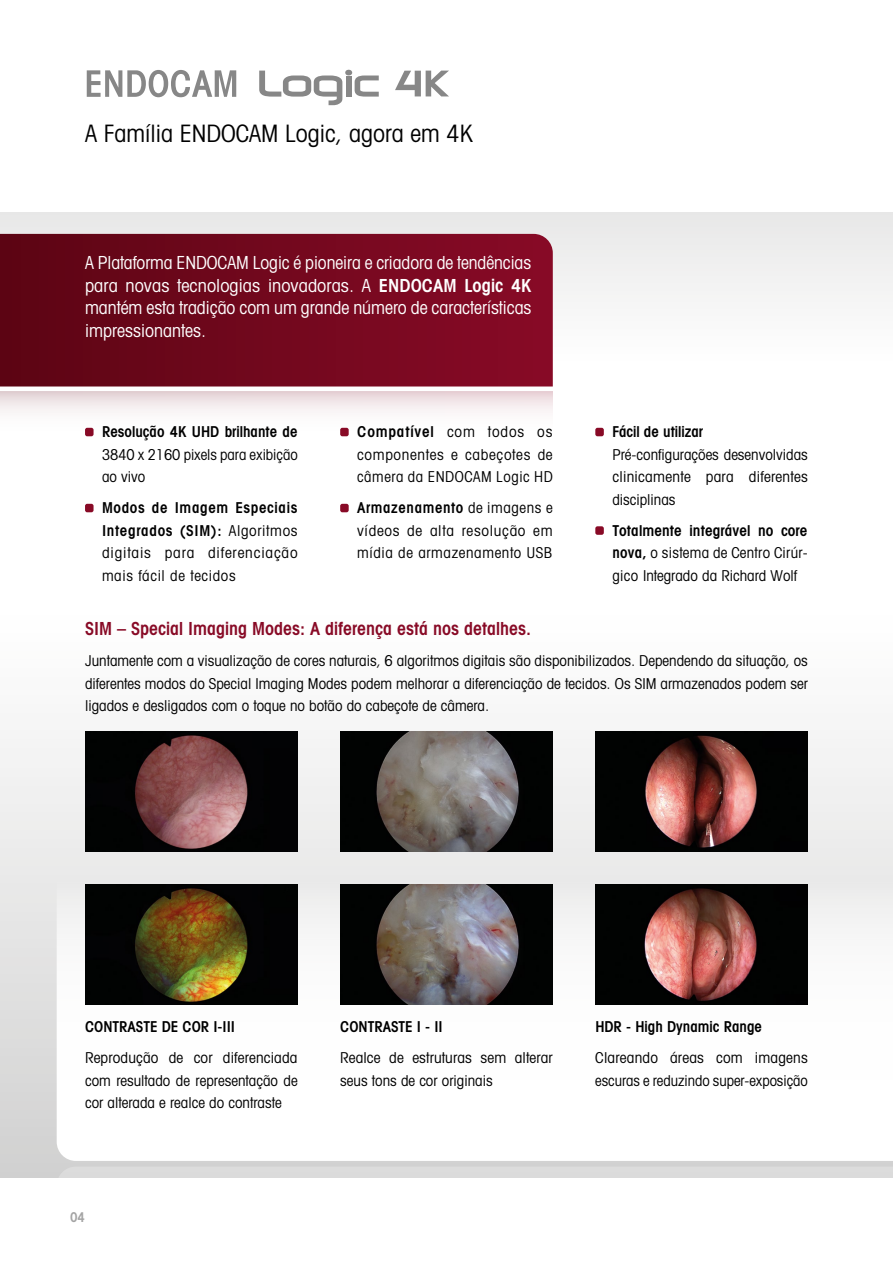
<style>
.page{position:relative;width:893px;height:1263px;background:#fff}
.page>*{position:absolute;margin:0;border:0;box-sizing:border-box;transform-origin:0 0}
.t1{font:condensed 24px "Avant Garde";color:#000}
.t2{font:condensed 18px/22.5px "Avant Garde";color:#fff;text-align:justify}
.t3{font:600 condensed 18px "Avant Garde";color:#880a26}
.t4{font:condensed 15px/22.5px "Avant Garde";letter-spacing:.005em;color:#000;text-align:justify}
.t5{font:600 condensed 15px "Avant Garde";color:#000}
.t6{font:600 condensed 13.5px "Avant Garde";color:#878787}
.s1{font-weight:600}
</style>
<div class="page">
<div style="left:0;top:612px;width:893px;height:566px;background:linear-gradient(to bottom,#fff,#d1d1d1)"></div>
<div style="left:0;top:213px;width:893px;height:148px;background:linear-gradient(to bottom,#e7e7e7,#fff)"></div>
<svg style="left:87px;top:70px;width:149px;height:27px"></svg>
<svg style="left:259px;top:70px;width:120px;height:35px"></svg>
<svg style="left:395px;top:71px;width:54px;height:25px"></svg>
<svg style="left:0;top:392px;width:553px;height:45px"></svg>
<svg style="left:0;top:234px;width:553px;height:152px;background:#71071d"></svg>
<svg style="left:57px;top:880px;width:836px;height:281px"></svg>
<div style="left:57px;top:1166px;width:836px;height:12px;background:#dbdbdb"></div>
<div style="left:85px;top:428px;width:9px;height:8px;background:#880a26;border-radius:2px"></div>
<div style="left:85px;top:504px;width:9px;height:8px;background:#880a26;border-radius:2px"></div>
<div style="left:340px;top:428px;width:9px;height:8px;background:#880a26;border-radius:2px"></div>
<div style="left:340px;top:504px;width:9px;height:8px;background:#880a26;border-radius:2px"></div>
<div style="left:595px;top:428px;width:9px;height:8px;background:#880a26;border-radius:2px"></div>
<div style="left:595px;top:526px;width:9px;height:9px;background:#880a26;border-radius:2px"></div>
<img style="left:85px;top:731px;width:213px;height:120px">
<img style="left:85px;top:884px;width:213px;height:120px">
<img style="left:340px;top:731px;width:213px;height:120px">
<img style="left:595px;top:731px;width:213px;height:120px">
<img style="left:340px;top:884px;width:213px;height:120px">
<img style="left:595px;top:884px;width:213px;height:120px">
<h1 class="t1" style="left:85px;top:118px;width:390px">A Família ENDOCAM Logic, agora em 4K</h1>
<p class="t2" style="left:85px;top:251px;width:448px">A Plataforma ENDOCAM Logic é pioneira e criadora de tendências para novas tecnologias inovadoras. A <span class="s1">ENDOCAM Logic 4K </span>mantém esta tradição com um grande número de características impressionantes.</p>
<p class="t5" style="left:102px;top:422px;width:197px">Resolução 4K UHD brilhante de</p>
<p class="t4" style="left:102px;top:443px;width:197px">3840 x 2160 pixels para exibição ao vivo</p>
<p class="t4" style="left:102px;top:496px;width:197px"><span class="s1">Modos de Imagem Especiais Integrados (SIM):</span> Algoritmos digitais para diferenciação mais fácil de tecidos</p>
<p class="t4" style="left:357px;top:420px;width:197px"><span class="s1">Compatível</span> com todos os componentes e cabeçotes de câmera da ENDOCAM Logic HD</p>
<p class="t4" style="left:357px;top:496px;width:197px"><span class="s1">Armazenamento</span> de imagens e vídeos de alta resolução em mídia de armazenamento USB</p>
<p class="t5" style="left:612px;top:422px;width:92px">Fácil de utilizar</p>
<p class="t4" style="left:612px;top:443px;width:197px">Pré-configurações desenvolvidas clinicamente para diferentes disciplinas</p>
<p class="t4" style="left:612px;top:519px;width:197px"><span class="s1">Totalmente integrável no core nova,</span> o sistema de Centro Cirúr&shy;gico Integrado da Richard Wolf</p>
<p class="t3" style="left:85px;top:618px;width:448px">SIM – Special Imaging Modes: A diferença está nos detalhes.</p>
<p class="t4" style="left:85px;top:649px;width:724px">Juntamente com a visualização de cores naturais, 6 algoritmos digitais são disponibilizados. Dependendo da situação, os diferentes modos do Special Imaging Modes podem melhorar a diferenciação de tecidos. Os SIM armazenados podem ser ligados e desligados com o toque no botão do cabeçote de câmera.</p>
<p class="t5" style="left:85px;top:1018px;width:152px">CONTRASTE DE COR I-III</p>
<p class="t4" style="left:85px;top:1046px;width:214px">Reprodução de cor diferenciada com resultado de representação de cor alterada e realce do contraste</p>
<p class="t6" style="left:70px;top:1209px;width:17px">04</p>
<p class="t5" style="left:340px;top:1018px;width:104px">CONTRASTE I - II</p>
<p class="t4" style="left:340px;top:1046px;width:214px">Realce de estruturas sem alterar seus tons de cor originais</p>
<p class="t5" style="left:595px;top:1018px;width:168px">HDR - High Dynamic Range</p>
<p class="t4" style="left:595px;top:1046px;width:214px">Clareando áreas com imagens escuras e reduzindo super-exposição</p>
</div>
